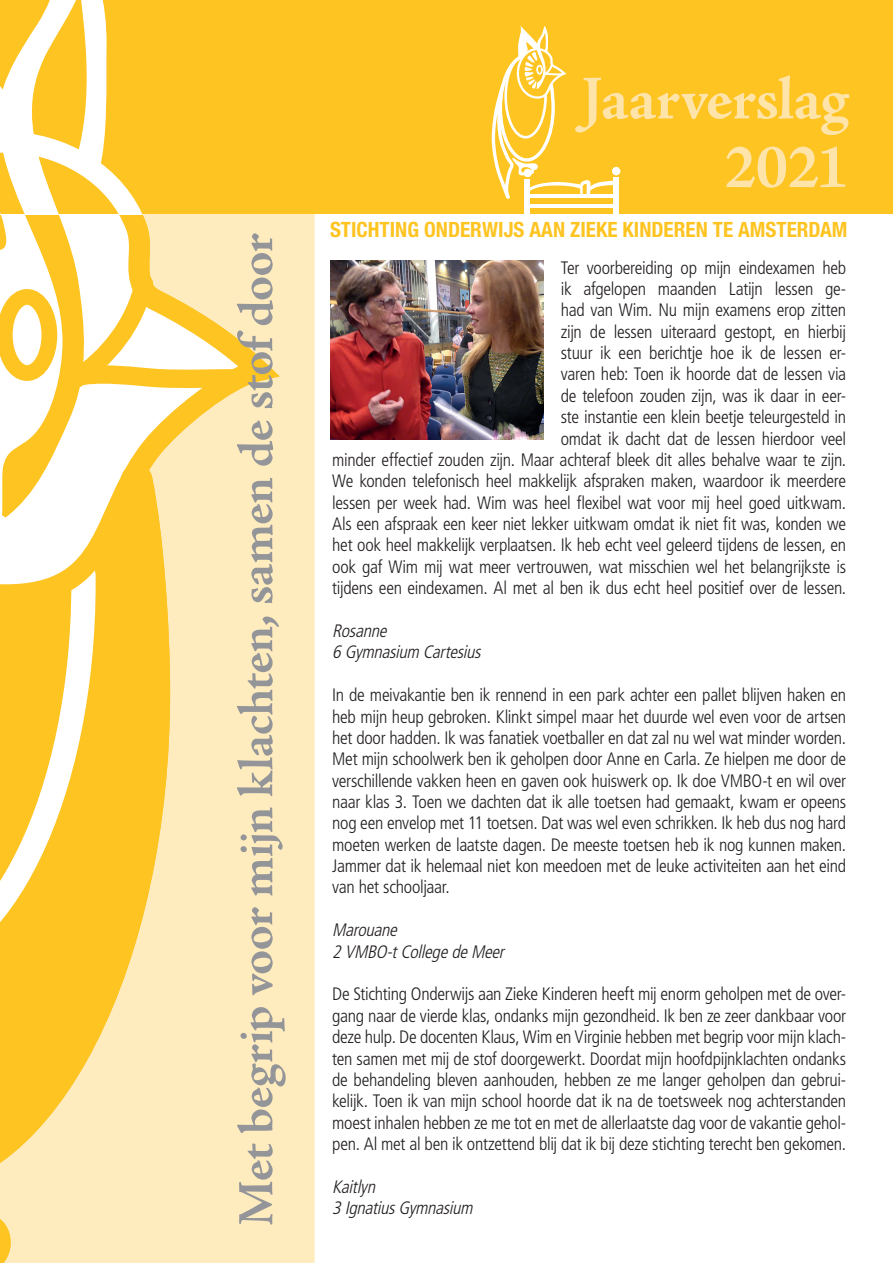
<style>
.page{position:relative;width:893px;height:1263px;background:#fff}
.page>*{position:absolute;margin:0;border:0;box-sizing:border-box;transform-origin:0 0}
.t1{font:700 62.85px/68.6px "Adobe Jenson Pro";letter-spacing:-.02em;color:#ffe4aa;text-align:right}
.t2{font:700 51px "Adobe Jenson Pro";letter-spacing:-.015em;color:#939598}
.t3{font:700 condensed 21.15px "Helvetica Neue";color:#fec422}
.t4{font:300 condensed 18px/21.3px "Frutiger";letter-spacing:-.02em;color:#231f20;text-align:justify}
.t5{font:italic 300 condensed 18px/21.3px "Frutiger";color:#231f20}
</style>
<div class="page">
<div style="left:12px;top:214px;width:303px;height:1049px;background:#feebbe"></div>
<div style="left:272px;top:214px;width:30px;height:402px;background:#feebbe"></div>
<div style="left:0;top:0;width:893px;height:214px;background:#fec422"></div>
<svg style="left:0;top:1210px;width:12px;height:53px"></svg>
<svg style="left:0;top:616px;width:186px;height:594px;background:#fed567"></svg>
<svg style="left:0;top:214px;width:272px;height:402px"></svg>
<svg style="left:0;top:0;width:254px;height:518px"></svg>
<div style="left:525px;top:179px;width:5px;height:35px;background:#fff"></div>
<div style="left:613px;top:177px;width:5px;height:37px;background:#fff"></div>
<div style="left:612px;top:167px;width:8px;height:8px;background:#fff;border-radius:50%"></div>
<hr style="left:527px;top:194px;width:89px;height:4px;background:#fff">
<hr style="left:527px;top:204px;width:89px;height:4px;background:#fff">
<svg style="left:491px;top:26px;width:123px;height:171px"></svg>
<img style="left:330px;top:260px;width:214px;height:180px">
<h2 class="t2" style="left:227px;top:1226px;width:995px;rotate:-90deg">Met begrip voor mijn klachten, samen de stof door</h2>
<h1 class="t1" style="left:582px;top:66px;width:269px">Jaarverslag<br>2021</h1>
<p class="t3" style="left:330px;top:217px;width:519px">STICHTING ONDERWIJS AAN ZIEKE KINDEREN TE AMSTERDAM</p>
<p class="t4" style="left:332px;top:257px;width:516px;text-align:right">Ter voorbereiding op mijn eindexamen heb<br>ik afgelopen maanden Latijn lessen ge-<br>had van Wim. Nu mijn examens erop zitten<br>zijn de lessen uiteraard gestopt, en hierbij<br>stuur ik een berichtje hoe ik de lessen er-<br>varen heb: Toen ik hoorde dat de lessen via<br>de telefoon zouden zijn, was ik daar in eer-<br>ste instantie een klein beetje teleurgesteld in<br>omdat ik dacht dat de lessen hierdoor veel<br>minder effectief zouden zijn. Maar achteraf bleek dit alles behalve waar te zijn.<br>We konden telefonisch heel makkelijk afspraken maken, waardoor ik meerdere lessen per week had. Wim was heel flexibel wat voor mij heel goed uitkwam.<br>Als een afspraak een keer niet lekker uitkwam omdat ik niet fit was, konden we het ook heel makkelijk verplaatsen. Ik heb echt veel geleerd tijdens de lessen, en ook gaf Wim mij wat meer vertrouwen, wat misschien wel het belangrijkste is tijdens een eindexamen. Al met al ben ik dus echt heel positief over de lessen.</p>
<p class="t5" style="left:332px;top:620px;width:154px">Rosanne<br>6Gymnasium Cartesius</p>
<p class="t4" style="left:332px;top:684px;width:516px">In de meivakantie ben ik rennend in een park achter een pallet blijven haken en heb mijn heup gebroken. Klinkt simpel maar het duurde wel even voor de artsen het door hadden. Ik was fanatiek voetballer en dat zal nu wel wat minder worden.<br>Met mijn schoolwerk ben ik geholpen door Anne en Carla. Ze hielpen me door de verschillende vakken heen en gaven ook huiswerk op. Ik doe VMBO-t en wil over naar klas 3. Toen we dachten dat ik alle toetsen had gemaakt, kwam er opeens nog een envelop met 11 toetsen. Dat was wel even schrikken. Ik heb dus nog hard moeten werken de laatste dagen. De meeste toetsen heb ik nog kunnen maken.<br>Jammer dat ik helemaal niet kon meedoen met de leuke activiteiten aan het eind van het schooljaar.</p>
<p class="t5" style="left:332px;top:920px;width:178px">Marouane<br>2VMBO-tCollegedeMeer</p>
<p class="t4" style="left:332px;top:984px;width:515px">De Stichting Onderwijs aan Zieke Kinderen heeft mij enorm geholpen met de over&shy;gang naar de vierde klas, ondanks mijn gezondheid. Ik ben ze zeer dankbaar voor deze hulp. De docenten Klaus, Wim en Virginie hebben met begrip voor mijn klach&shy;ten samen met mij de stof doorgewerkt. Doordat mijn hoofdpijnklachten ondanks de behandeling bleven aanhouden, hebben ze me langer geholpen dan gebrui&shy;kelijk. Toen ik van mijn school hoorde dat ik na de toetsweek nog achterstanden moest inhalen hebben ze me tot en met de allerlaatste dag voor de vakantie gehol&shy;pen. Al met al ben ik ontzettend blij dat ik bij deze stichting terecht ben gekomen.</p>
<p class="t5" style="left:332px;top:1176px;width:49px">Kaitlyn</p>
<p class="t5" style="left:332px;top:1197px;width:146px">3IgnatiusGymnasium</p>
</div>
